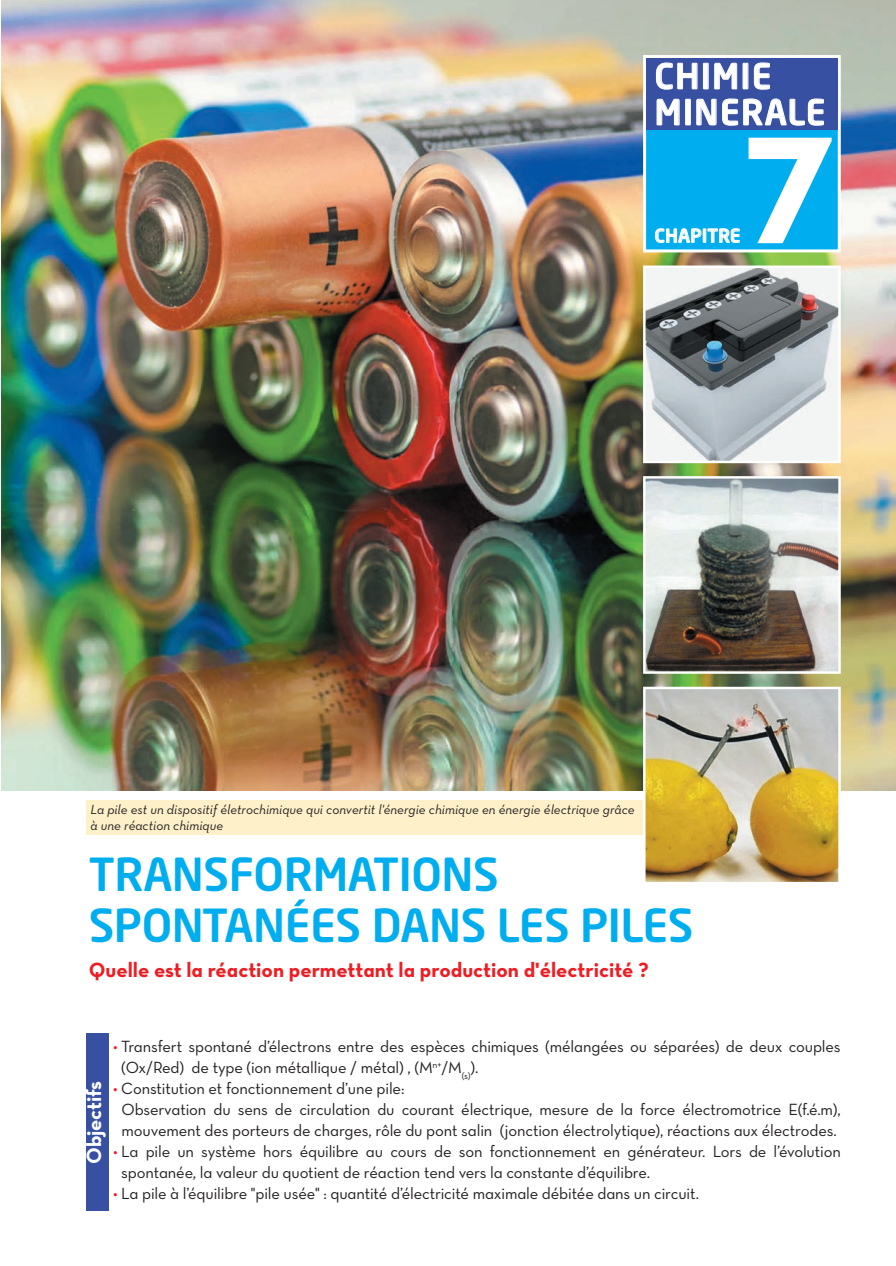
<style>
.page{position:relative;width:896px;height:1266px;background:#fff}
.page>*{position:absolute;margin:0;border:0;box-sizing:border-box;transform-origin:0 0}
.numéro_chapitre{font:151.5px "Neutra Text Bold Alt";color:#fff}
.grand_titre_chaptitr{font:45px "Neo Sans Std Medium TR";letter-spacing:-.01em;color:#00aeef}
.physique_titre{font:34.5px/36px "Neo Sans Std Medium TR";letter-spacing:.04em;color:#fff}
.grand_titre_chaptitr-2{font:21px "Neutra Text Bold Alt";color:#ee1d23}
.objectifs_titre{font:21px "Neutra Text Bold Alt";letter-spacing:-.01em;color:#fff}
.chapitre{font:18px "Neo Sans Std Medium TR";letter-spacing:.02em;color:#fff}
.texte_objectifs{font:16.5px/21px "Neutra Text Book Alt";letter-spacing:-.01em;color:#231f20}
.descriptions_image_c{font:13.5px/16.2px "Neutra Text Book Italic Alt";color:#231f20}
.s1{color:#ee1d23}
</style>
<div class="page">
<img style="left:1px;top:0;width:894px;height:790px">
<div style="left:86px;top:800px;width:557px;height:34px;background:#fef1c9"></div>
<div style="left:86px;top:1033px;width:22px;height:177px;background:#3750a2"></div>
<img style="left:646px;top:479px;width:191px;height:191px">
<div style="left:643px;top:476px;width:197px;height:197px;border:2px solid #fff"></div>
<img style="left:646px;top:689px;width:191px;height:192px">
<div style="left:643px;top:686px;width:197px;height:198px;border:2px solid #fff"></div>
<img style="left:646px;top:268px;width:191px;height:192px">
<div style="left:643px;top:265px;width:197px;height:198px;border:2px solid #fff"></div>
<div style="left:643px;top:55px;width:197px;height:197px;background:#00aeef;border:3px solid #fff"></div>
<svg style="left:655px;top:228px;width:46px;height:15px"></svg>
<div style="left:702px;top:228px;width:4px;height:15px;border:1px solid #fff"></div>
<svg style="left:707px;top:228px;width:33px;height:15px"></svg>
<div style="left:646px;top:58px;width:191px;height:71px;background:#3750a2"></div>
<svg style="left:656px;top:62px;width:168px;height:64px"></svg>
<svg style="left:748px;top:137px;width:84px;height:107px"></svg>
<p class="physique_titre" style="left:654px;top:57px;width:172px">CHIMIE<br>MINERALE</p>
<p class="numéro_chapitre" style="left:745px;top:96px;width:88px">7</p>
<h3 class="physique_titre" style="left:655px;top:75px;width:174px">Electricité</h3>
<h1 class="numéro_chapitre" style="left:765px;top:96px;width:57px">1</h1>
<p class="chapitre" style="left:654px;top:224px;width:87px">CHAPITRE</p>
<p class="descriptions_image_c" style="left:91px;top:801px;width:545px">La pile est un dispositif életrochimique qui convertit l'énergie chimique en énergie électrique grâce à une réaction chimique</p>
<p class="grand_titre_chaptitr" style="left:89px;top:846px;width:411px">TRANSFORMATIONS</p>
<p class="grand_titre_chaptitr" style="left:89px;top:897px;width:606px">SPONTANÉES DANS LES PILES</p>
<p class="grand_titre_chaptitr-2" style="left:89px;top:956px;width:561px">Quelle est la réaction permettant la production d'électricité ?</p>
<p class="descriptions_image_c" style="left:91px;top:801px;width:108px">TEXTE EXPLCATIF</p>
<p class="objectifs_titre" style="left:81px;top:1163px;width:85px;rotate:-90deg">Objectifs</p>
<p class="texte_objectifs" style="left:121px;top:1035px;width:720px;text-indent:-8px"><span class="s1">•</span> Transfert spontané d’électrons entre des espèces chimiques (mélangées ou séparées) de deux couples (Ox/Red) de type (ion métallique / métal) , (M<sup>n+</sup>/M<sub>(s)</sub>).</p>
<p class="texte_objectifs" style="left:113px;top:1077px;width:293px"><span class="s1">•</span> Constitution et fonctionnement d’une pile:</p>
<p class="texte_objectifs" style="left:122px;top:1098px;width:720px">Observation du sens de circulation du courant électrique, mesure de la force électromotrice E(f.é.m), mouvement des porteurs de charges, rôle du pont salin (jonction électrolytique), réactions aux électrodes.</p>
<p class="texte_objectifs" style="left:121px;top:1140px;width:721px;text-indent:-8px"><span class="s1">•</span> La pile un système hors équilibre au cours de son fonctionnement en générateur. Lors de l’évolution spontanée, la valeur du quotient de réaction tend vers la constante d’équilibre.</p>
<p class="texte_objectifs" style="left:113px;top:1182px;width:587px"><span class="s1">•</span> La pile à l’équilibre "pile usée" : quantité d’électricité maximale débitée dans un circuit.</p>
</div>
